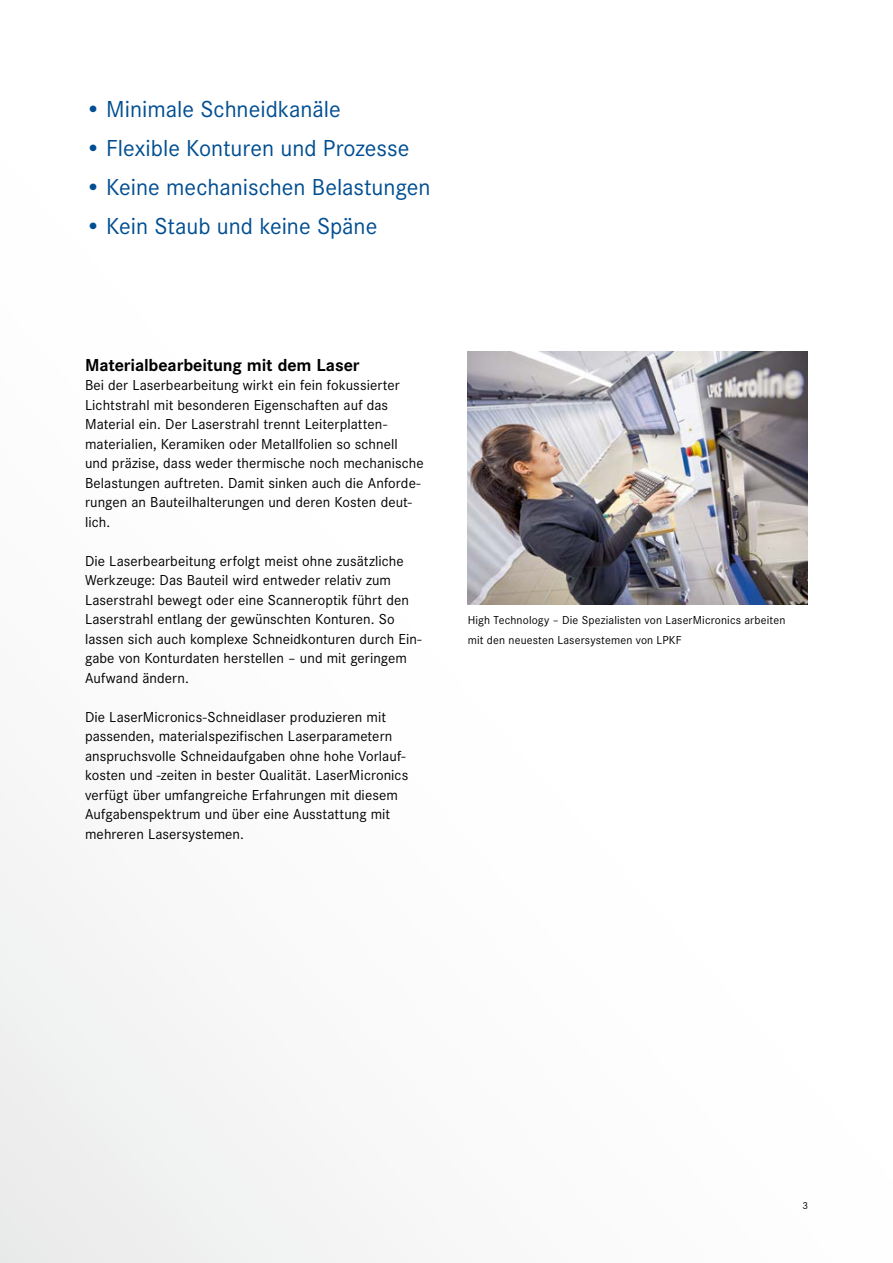
<style>
.page{position:relative;width:893px;height:1263px;background:#fff}
.page>*{position:absolute;margin:0;border:0;box-sizing:border-box;transform-origin:0 0}
.t1{font:24px "Corporate S";color:#004e91}
.t2{font:700 18px "Corporate S";letter-spacing:-.01em;color:#000}
.t3{font:15px/19.5px "Corporate S";letter-spacing:.005em;color:#000}
.t4{font:12px/19.5px "Corporate S";letter-spacing:.015em;color:#000}
.t5{font:10.5px "Corporate S";color:#000}
</style>
<div class="page">
<img style="left:468px;top:351px;width:340px;height:253px">
<h1 class="t1" style="left:85px;top:93px;width:257px">• Minimale Schneidkanäle</h1>
<h1 class="t1" style="left:85px;top:132px;width:326px">• Flexible Konturen und Prozesse</h1>
<h1 class="t1" style="left:85px;top:171px;width:347px">• Keine mechanischen Belastungen</h1>
<h1 class="t1" style="left:85px;top:210px;width:294px">• Kein Staub und keine Späne</h1>
<p class="t2" style="left:85px;top:352px;width:276px">Materialbearbeitung mit dem Laser</p>
<p class="t3" style="left:85px;top:375px;width:340px">Bei der Laserbearbeitung wirkt ein fein fokussierter Lichtstrahl mit besonderen Eigenschaften auf das Material ein. Der Laserstrahl trennt Leiterplatten&shy;materialien, Keramiken oder Metallfolien so schnell und präzise, dass weder thermische noch mechanische Belastungen auftreten. Damit sinken auch die Anforde&shy;rungen an Bauteilhalterungen und deren Kosten deut&shy;lich.</p>
<p class="t3" style="left:85px;top:550px;width:338px">Die Laserbearbeitung erfolgt meist ohne zusätzliche Werkzeuge: Das Bauteil wird entweder relativ zum Laserstrahl bewegt oder eine Scanneroptik führt den Laserstrahl entlang der gewünschten Konturen. So lassen sich auch komplexe Schneidkonturen durch Ein&shy;gabe von Konturdaten herstellen – und mit geringem Aufwand ändern.</p>
<p class="t3" style="left:85px;top:706px;width:325px">Die LaserMicronics-Schneidlaser produzieren mit passenden, materialspezifischen Laserparametern anspruchsvolle Schneidaufgaben ohne hohe Vorlauf&shy;kosten und -zeiten in bester Qualität. LaserMicronics verfügt über umfangreiche Erfahrungen mit diesem Aufgabenspektrum und über eine Ausstattung mit mehreren Lasersystemen.</p>
<p class="t4" style="left:468px;top:610px;width:319px">High Technology – Die Spezialisten von LaserMicronics arbeiten mit den neuesten Lasersystemen von LPKF</p>
<p class="t5" style="left:802px;top:1199px;width:7px">3</p>
</div>
